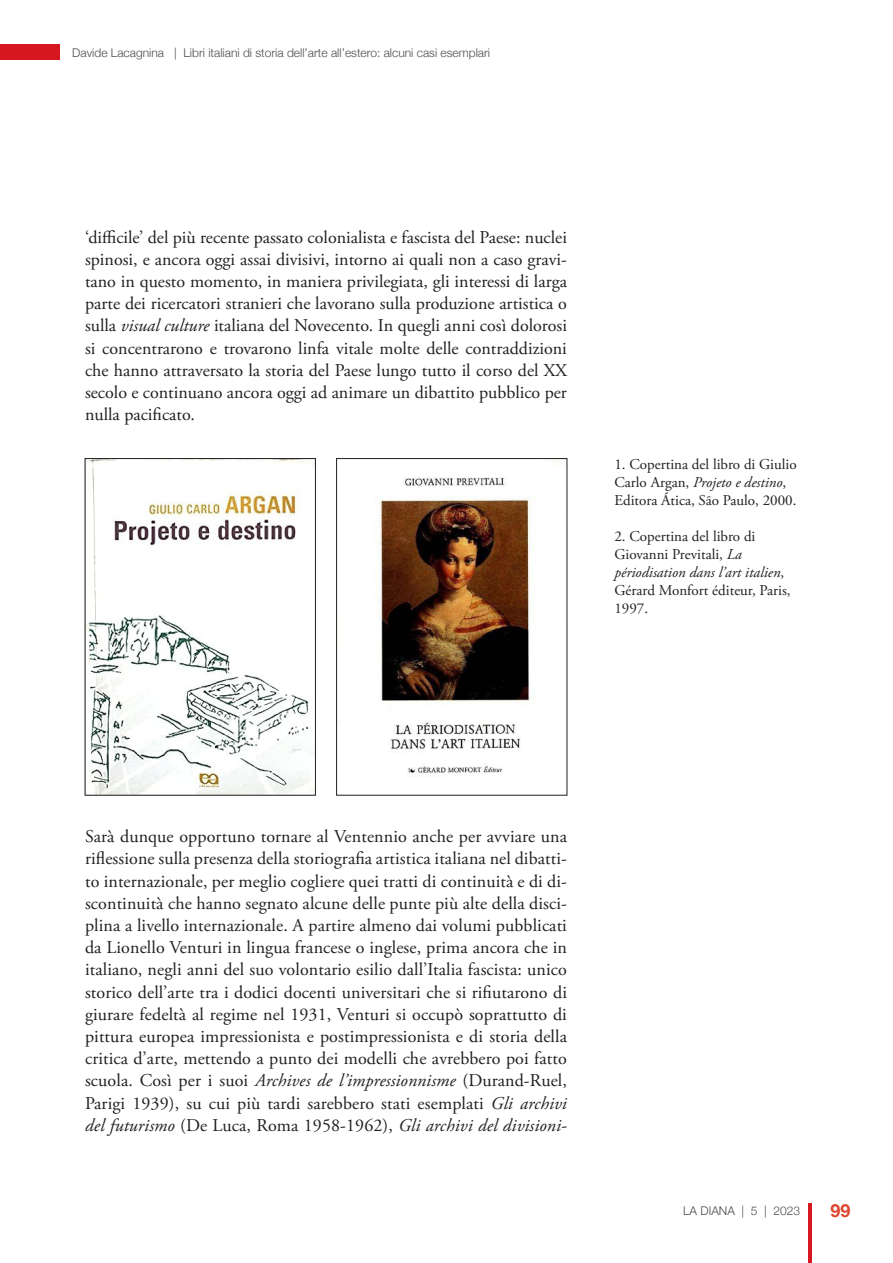
<style>
.page{position:relative;width:893px;height:1263px;background:#fff}
.page>*{position:absolute;margin:0;border:0;box-sizing:border-box;transform-origin:0 0}
.Normale{font:18px/22.2px "Adobe Garamond Pro";color:#231f20;text-align:justify}
.t1{font:700 18px "Helvetica Neue";color:#dd4631}
.Normale-2{font:15px/18px "Adobe Garamond Pro";color:#231f20}
.t2{font:300 12px "Helvetica Neue";color:#4b4c4d}
.s1{font-style:italic}
</style>
<div class="page">
<hr style="left:808px;top:1203px;width:3px;height:60px;background:#d7171f">
<div style="left:0;top:44px;width:60px;height:16px;background:#d7171f"></div>
<img style="left:87px;top:460px;width:227px;height:333px">
<div style="left:85px;top:458px;width:231px;height:337px;border:1px solid #231f20"></div>
<img style="left:376px;top:477px;width:157px;height:297px">
<div style="left:336px;top:458px;width:231px;height:337px;border:1px solid #231f20"></div>
<p class="t2" style="left:72px;top:43px;width:419px">Davide Lacagnina | Libri italiani di storia dell’arte all’estero: alcuni casi esemplari</p>
<p class="Normale" style="left:85px;top:226px;width:483px">‘difficile’ del più recente passato colonialista e fascista del Paese: nuclei spinosi, e ancora oggi assai divisivi, intorno ai quali non a caso gravi&shy;tano in questo momento, in maniera privilegiata, gli interessi di larga parte dei ricercatori stranieri che lavorano sulla produzione artistica o sulla <span class="s1">visual culture</span> italiana del Novecento. In quegli anni così dolorosi si concentrarono e trovarono linfa vitale molte delle contraddizioni che hanno attraversato la storia del Paese lungo tutto il corso del XX secolo e continuano ancora oggi ad animare un dibattito pubblico per nulla pacificato.</p>
<p class="Normale-2" style="left:614px;top:456px;width:184px">1. Copertina del libro di Giulio<br>Carlo Argan, <span class="s1">Projeto e destino</span>,<br>Editora Ática, São Paulo, 2000.</p>
<p class="Normale-2" style="left:614px;top:528px;width:178px">2. Copertina del libro di<br>Giovanni Previtali, <span class="s1">La périodisation dans l’art italien</span>,<br>Gérard Monfort éditeur, Paris,<br>1997.</p>
<p class="Normale" style="left:85px;top:826px;width:483px">Sarà dunque opportuno tornare al Ventennio anche per avviare una riflessione sulla presenza della storiografia artistica italiana nel dibatti&shy;to internazionale, per meglio cogliere quei tratti di continuità e di di&shy;scontinuità che hanno segnato alcune delle punte più alte della disci&shy;plina a livello internazionale. A partire almeno dai volumi pubblicati da Lionello Venturi in lingua francese o inglese, prima ancora che in italiano, negli anni del suo volontario esilio dall’Italia fascista: unico storico dell’arte tra i dodici docenti universitari che si rifiutarono di giurare fedeltà al regime nel 1931, Venturi si occupò soprattutto di pittura europea impressionista e postimpressionista e di storia della critica d’arte, mettendo a punto dei modelli che avrebbero poi fatto scuola. Così per i suoi <span class="s1">Archives de l’impressionnisme</span> (Durand-Ruel, Parigi 1939), su cui più tardi sarebbero stati esemplati <span class="s1">Gli archivi del futurismo</span> (De Luca, Roma 1958-1962), <span class="s1">Gli archivi del divisioni-</span></p>
<p class="t2" style="left:683px;top:1201px;width:119px">LA DIANA | 5 | 2023</p>
<p class="t1" style="left:830px;top:1196px;width:22px">99</p>
</div>
